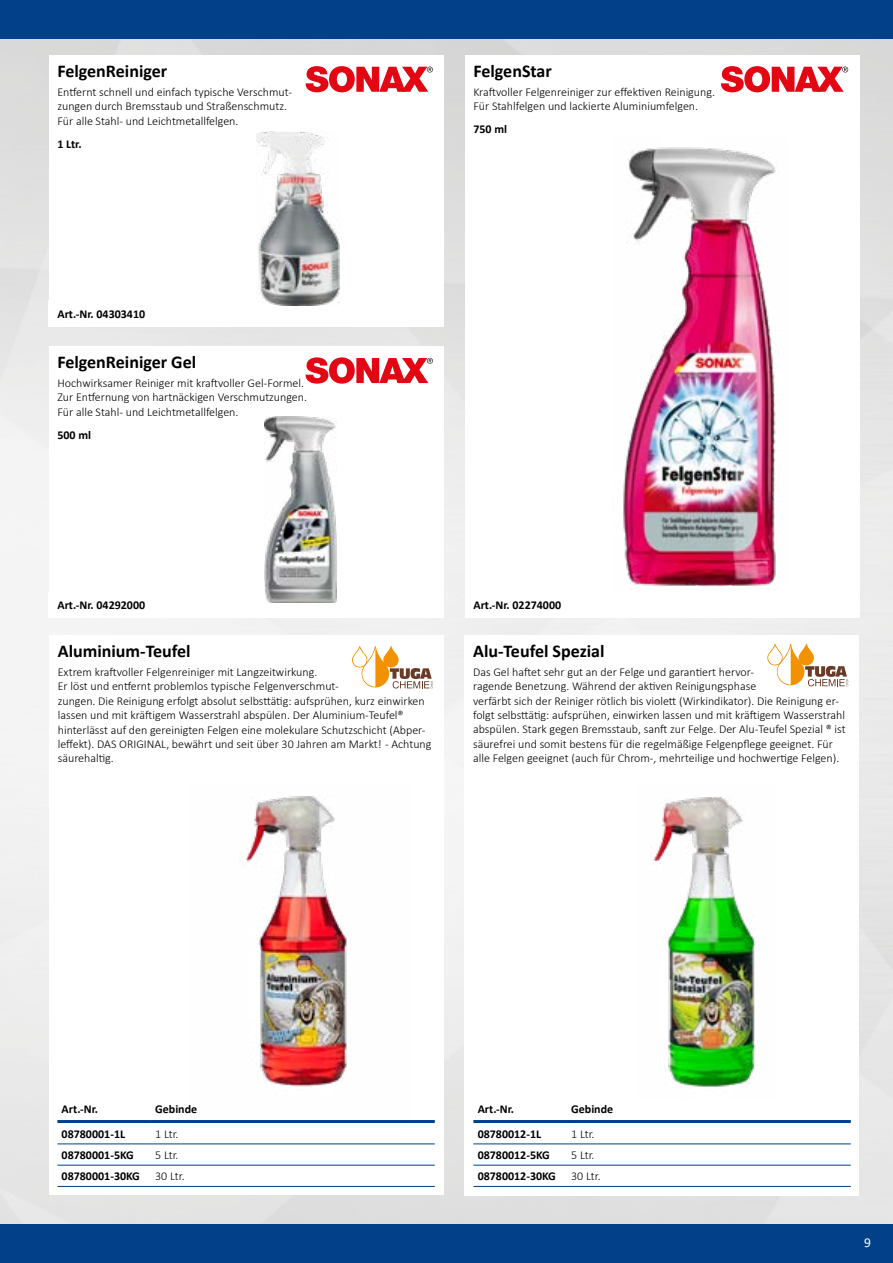
<style>
.page{position:relative;width:893px;height:1263px;background:#fff}
.page>*{position:absolute;margin:0;border:0;box-sizing:border-box;transform-origin:0 0}
.t1{font:700 18px "Calibri";color:#000}
.t2{font:13.5px "Calibri";color:#fff}
.t3{font:300 12px/14.4px "Calibri";color:#000}
.t4{font:700 12px "Calibri";color:#000}
</style>
<div class="page">
<img style="left:0;top:38px;width:893px;height:1187px">
<div style="left:0;top:1225px;width:893px;height:38px;background:#024189"></div>
<div style="left:0;top:0;width:893px;height:38px;background:#024189"></div>
<div style="left:49px;top:55px;width:394px;height:271px;background:#fff"></div>
<img style="left:257px;top:131px;width:82px;height:174px">
<svg style="left:306px;top:66px;width:127px;height:26px"></svg>
<div style="left:49px;top:346px;width:394px;height:271px;background:#fff"></div>
<img style="left:264px;top:417px;width:72px;height:186px">
<svg style="left:306px;top:357px;width:127px;height:27px"></svg>
<div style="left:465px;top:55px;width:394px;height:562px;background:#fff"></div>
<img style="left:623px;top:147px;width:153px;height:439px">
<svg style="left:721px;top:66px;width:127px;height:26px"></svg>
<div style="left:49px;top:635px;width:395px;height:560px;background:#fff"></div>
<img style="left:245px;top:796px;width:102px;height:291px">
<svg style="left:352px;top:646px;width:81px;height:42px"></svg>
<hr style="left:57px;top:1120px;width:94px;height:3px;background:#024189">
<hr style="left:151px;top:1120px;width:284px;height:3px;background:#024189">
<hr style="left:57px;top:1143px;width:94px;height:1px;background:#024189">
<hr style="left:151px;top:1143px;width:284px;height:1px;background:#024189">
<hr style="left:57px;top:1165px;width:94px;height:1px;background:#024189">
<hr style="left:151px;top:1165px;width:284px;height:1px;background:#024189">
<hr style="left:57px;top:1186px;width:94px;height:1px;background:#024189">
<hr style="left:151px;top:1186px;width:284px;height:1px;background:#024189">
<div style="left:465px;top:635px;width:394px;height:560px;background:#fff"></div>
<img style="left:653px;top:797px;width:103px;height:290px">
<svg style="left:767px;top:644px;width:81px;height:42px"></svg>
<hr style="left:473px;top:1120px;width:94px;height:3px;background:#024189">
<hr style="left:567px;top:1120px;width:284px;height:3px;background:#024189">
<hr style="left:473px;top:1143px;width:94px;height:1px;background:#024189">
<hr style="left:567px;top:1143px;width:284px;height:1px;background:#024189">
<hr style="left:473px;top:1165px;width:94px;height:1px;background:#024189">
<hr style="left:567px;top:1165px;width:284px;height:1px;background:#024189">
<hr style="left:473px;top:1186px;width:94px;height:1px;background:#024189">
<hr style="left:567px;top:1186px;width:284px;height:1px;background:#024189">
<h1 class="t1" style="left:57px;top:59px;width:111px">FelgenReiniger</h1>
<p class="t3" style="left:57px;top:85px;width:236px">Entfernt schnell und einfach typische Verschmut&shy;zungen durch Bremsstaub und Straßenschmutz.<br>Für alle Stahl- und Leichtmetallfelgen.</p>
<p class="t4" style="left:57px;top:135px;width:26px">1 Ltr.</p>
<h1 class="t1" style="left:473px;top:59px;width:80px">FelgenStar</h1>
<p class="t3" style="left:473px;top:85px;width:243px">Kraftvoller Felgenreiniger zur effektiven Reinigung.<br>Für Stahlfelgen und lackierte Aluminiumfelgen.</p>
<p class="t4" style="left:473px;top:121px;width:35px">750 ml</p>
<p class="t4" style="left:57px;top:305px;width:89px">Art.-Nr. 04303410</p>
<h1 class="t1" style="left:57px;top:349px;width:140px">FelgenReiniger Gel</h1>
<p class="t3" style="left:57px;top:376px;width:251px">Hochwirksamer Reiniger mit kraftvoller Gel-Formel.<br>Zur Entfernung von hartnäckigen Verschmutzungen.<br>Für alle Stahl- und Leichtmetallfelgen.</p>
<p class="t4" style="left:57px;top:426px;width:35px">500 ml</p>
<p class="t4" style="left:57px;top:596px;width:89px">Art.-Nr. 04292000</p>
<h1 class="t1" style="left:58px;top:639px;width:134px">Aluminium-Teufel</h1>
<p class="t3" style="left:58px;top:665px;width:375px">Extrem kraftvoller Felgenreiniger mit Langzeitwirkung.<br>Er löst und entfernt problemlos typische Felgenverschmut-<br>zungen. Die Reinigung erfolgt absolut selbsttätig: aufsprühen, kurz einwirken lassen und mit kräftigem Wasserstrahl abspülen. Der Aluminium-Teufel® hinterlässt auf den gereinigten Felgen eine molekulare Schutzschicht (Abper&shy;leffekt). DAS ORIGINAL, bewährt und seit über 30 Jahren am Markt! - Achtung säurehaltig.</p>
<p class="t4" style="left:473px;top:596px;width:89px">Art.-Nr. 02274000</p>
<h1 class="t1" style="left:473px;top:638px;width:133px">Alu-Teufel Spezial</h1>
<p class="t3" style="left:473px;top:664px;width:374px">Das Gel haftet sehr gut an der Felge und garantiert hervor-<br>ragende Benetzung. Während der aktiven Reinigungsphase<br>verfärbt sich der Reiniger rötlich bis violett (Wirkindikator). Die Reinigung er&shy;folgt selbsttätig: aufsprühen, einwirken lassen und mit kräftigem Wasserstrahl abspülen. Stark gegen Bremsstaub, sanft zur Felge. Der Alu-Teufel Spezial ® ist säurefrei und somit bestens für die regelmäßige Felgenpflege geeignet. Für alle Felgen geeignet (auch für Chrom-, mehrteilige und hochwertige Felgen).</p>
<p class="t4" style="left:62px;top:1100px;width:38px">Art.-Nr.</p>
<p class="t4" style="left:155px;top:1100px;width:43px">Gebinde</p>
<p class="t4" style="left:62px;top:1125px;width:65px">08780001-1L</p>
<p class="t3" style="left:155px;top:1126px;width:25px">1 Ltr.</p>
<p class="t4" style="left:62px;top:1146px;width:74px">08780001-5KG</p>
<p class="t3" style="left:155px;top:1148px;width:25px">5 Ltr.</p>
<p class="t4" style="left:62px;top:1168px;width:80px">08780001-30KG</p>
<p class="t3" style="left:155px;top:1169px;width:31px">30 Ltr.</p>
<p class="t4" style="left:478px;top:1100px;width:38px">Art.-Nr.</p>
<p class="t4" style="left:571px;top:1100px;width:43px">Gebinde</p>
<p class="t4" style="left:478px;top:1125px;width:65px">08780012-1L</p>
<p class="t3" style="left:571px;top:1126px;width:25px">1 Ltr.</p>
<p class="t4" style="left:478px;top:1146px;width:74px">08780012-5KG</p>
<p class="t3" style="left:571px;top:1148px;width:25px">5 Ltr.</p>
<p class="t4" style="left:478px;top:1168px;width:80px">08780012-30KG</p>
<p class="t3" style="left:571px;top:1169px;width:31px">30 Ltr.</p>
<p class="t2" style="left:864px;top:1233px;width:8px">9</p>
</div>
